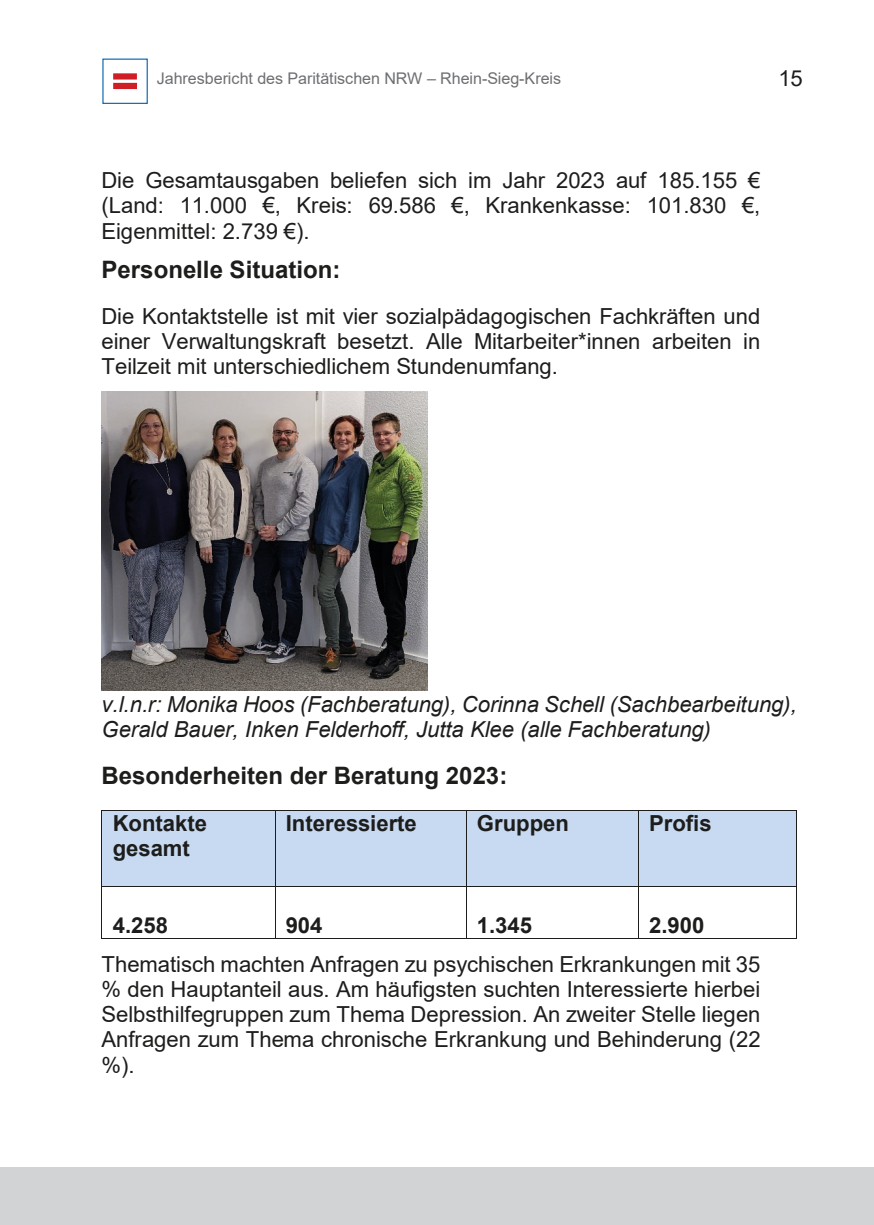
<style>
.page{position:relative;width:874px;height:1225px;background:#fff}
.page>*{position:absolute;margin:0;border:0;box-sizing:border-box;transform-origin:0 0}
.t1{font:700 24px "Arial";color:#1d1d1b}
.t2{font:22px/25.4px "Arial";color:#1d1d1b;text-align:justify}
.t3{font:italic 22px/25.6px "Arial";color:#1d1d1b}
.t4{font:700 22px/25.2px "Arial";color:#1d1d1b}
.t5{font:16px "Arial";letter-spacing:-.005em;color:#6d6f72}
</style>
<div class="page">
<svg style="left:113px;top:73px;width:24px;height:16px"></svg>
<div style="left:102px;top:59px;width:46px;height:45px;border:1px solid #0c67b0"></div>
<div style="left:102px;top:810px;width:172px;height:76px;background:#c7daf2"></div>
<div style="left:275px;top:810px;width:190px;height:76px;background:#c7daf2"></div>
<div style="left:466px;top:810px;width:171px;height:76px;background:#c7daf2"></div>
<div style="left:638px;top:810px;width:157px;height:76px;background:#c7daf2"></div>
<hr style="left:102px;top:809px;width:172px;height:1px;background:#1d1d1b">
<hr style="left:275px;top:809px;width:190px;height:1px;background:#1d1d1b">
<hr style="left:466px;top:809px;width:171px;height:1px;background:#1d1d1b">
<hr style="left:638px;top:809px;width:157px;height:1px;background:#1d1d1b">
<hr style="left:101px;top:810px;width:1px;height:76px;background:#1d1d1b">
<hr style="left:274px;top:810px;width:1px;height:76px;background:#1d1d1b">
<hr style="left:465px;top:810px;width:1px;height:76px;background:#1d1d1b">
<hr style="left:637px;top:810px;width:1px;height:76px;background:#1d1d1b">
<hr style="left:795px;top:810px;width:1px;height:76px;background:#1d1d1b">
<hr style="left:102px;top:886px;width:172px;height:1px;background:#1d1d1b">
<hr style="left:275px;top:886px;width:190px;height:1px;background:#1d1d1b">
<hr style="left:466px;top:886px;width:171px;height:1px;background:#1d1d1b">
<hr style="left:638px;top:886px;width:157px;height:1px;background:#1d1d1b">
<hr style="left:101px;top:887px;width:1px;height:51px;background:#1d1d1b">
<hr style="left:102px;top:938px;width:172px;height:1px;background:#1d1d1b">
<hr style="left:274px;top:887px;width:1px;height:51px;background:#1d1d1b">
<hr style="left:275px;top:938px;width:190px;height:1px;background:#1d1d1b">
<hr style="left:465px;top:887px;width:1px;height:51px;background:#1d1d1b">
<hr style="left:466px;top:938px;width:171px;height:1px;background:#1d1d1b">
<hr style="left:637px;top:887px;width:1px;height:51px;background:#1d1d1b">
<hr style="left:638px;top:938px;width:157px;height:1px;background:#1d1d1b">
<hr style="left:795px;top:887px;width:1px;height:51px;background:#1d1d1b">
<img style="left:101px;top:391px;width:326px;height:300px">
<div style="left:0;top:1168px;width:873px;height:57px;background:#d1d3d4"></div>
<p class="t5" style="left:157px;top:68px;width:406px">Jahresbericht des Paritätischen NRW – Rhein-Sieg-Kreis</p>
<p class="t2" style="left:778px;top:66px;width:26px">15</p>
<p class="t2" style="left:101px;top:167px;width:660px">Die Gesamtausgaben beliefen sich im Jahr 2023 auf 185.155 € (Land: 11.000 €, Kreis: 69.586 €, Krankenkasse: 101.830 €, Eigenmittel: 2.739 €).</p>
<p class="t1" style="left:101px;top:253px;width:240px">Personelle Situation:</p>
<p class="t2" style="left:101px;top:303px;width:660px">Die Kontaktstelle ist mit vier sozialpädagogischen Fachkräften und einer Verwaltungskraft besetzt. Alle Mitarbeiter*innen arbeiten in Teilzeit mit unterschiedlichem Stundenumfang.</p>
<p class="t3" style="left:101px;top:691px;width:696px">v.l.n.r: Monika Hoos (Fachberatung), Corinna Schell (Sachbearbeitung),<br>Gerald Bauer, Inken Felderhoff, Jutta Klee (alle Fachberatung)</p>
<p class="t1" style="left:101px;top:759px;width:407px">Besonderheiten der Beratung 2023:</p>
<p class="t4" style="left:113px;top:810px;width:96px">Kontakte gesamt</p>
<p class="t4" style="left:285px;top:810px;width:133px">Interessierte</p>
<p class="t4" style="left:476px;top:810px;width:93px">Gruppen</p>
<p class="t4" style="left:648px;top:810px;width:64px">Profis</p>
<p class="t4" style="left:113px;top:913px;width:57px">4.258</p>
<p class="t4" style="left:285px;top:913px;width:38px">904</p>
<p class="t4" style="left:476px;top:913px;width:57px">1.345</p>
<p class="t4" style="left:648px;top:913px;width:57px">2.900</p>
<p class="t2" style="left:101px;top:951px;width:660px">Thematisch machten Anfragen zu psychischen Erkrankungen mit 35 % den Hauptanteil aus. Am häufigsten suchten Interessierte hierbei Selbsthilfegruppen zum Thema Depression. An zweiter Stelle liegen Anfragen zum Thema chronische Erkrankung und Behinderung (22 %).</p>
</div>
